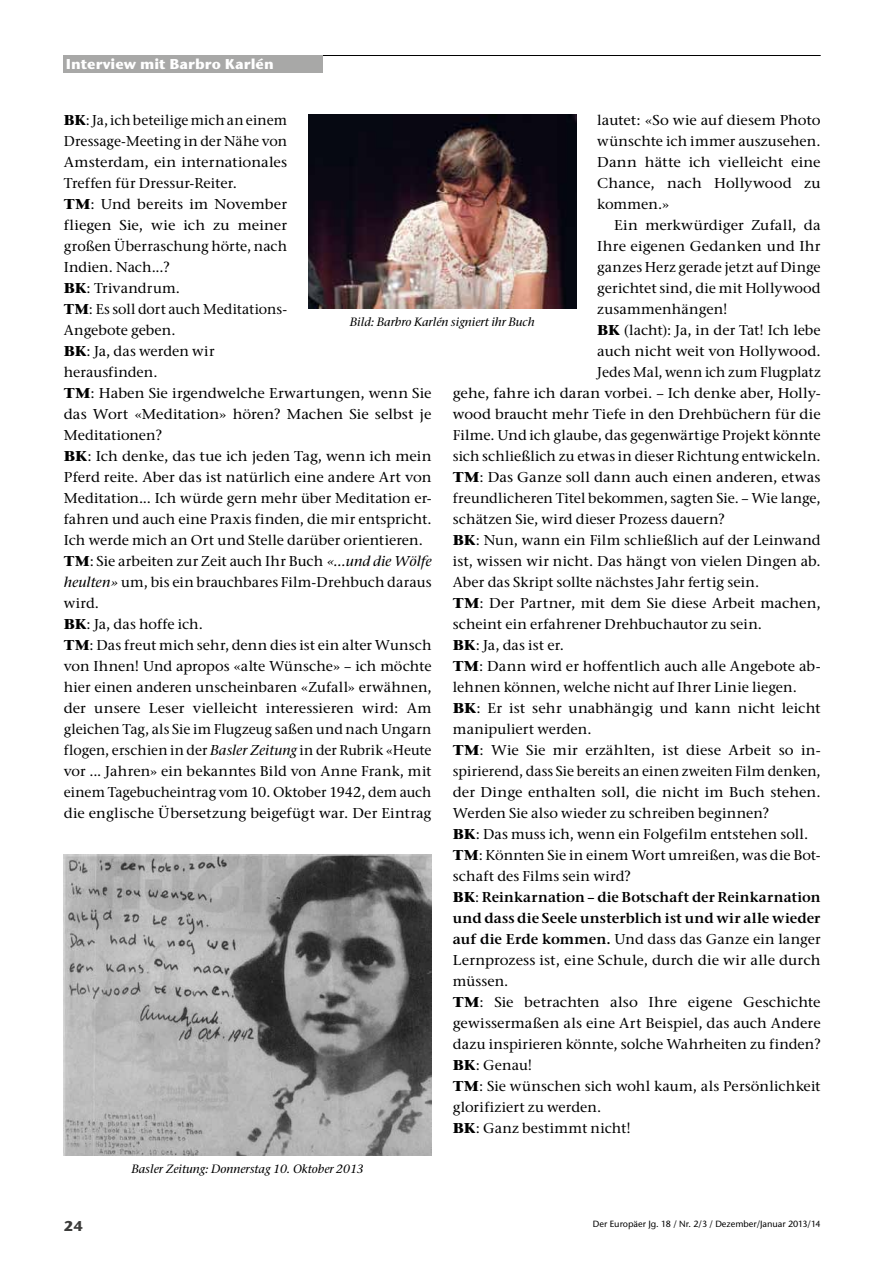
<style>
.page{position:relative;width:893px;height:1263px;background:#fff}
.page>*{position:absolute;margin:0;border:0;box-sizing:border-box;transform-origin:0 0}
.t1{font:500 14.25px/21px "Stone Ser ITC Std";letter-spacing:.005em;color:#000}
.t2{font:500 14.25px/21px "Stone Ser ITC Std";letter-spacing:.005em;color:#000;text-align:justify;scale:1.05 1}
.t3{font:500 14.25px "Stone Ser ITC Std";letter-spacing:.005em;color:#000;scale:1.04 1}
.t4{font:600 14.25px "Stone Ser ITC Std";letter-spacing:.01em;color:#000}
.t5{font:700 14.25px "Stone Sans ITC Std";color:#fff}
.t6{font:700 14.25px "Stone Sans ITC Std";color:#3c3c3b}
.t7{font:italic 500 12px "Stone Ser ITC Std";color:#000}
.t8{font:500 9px "Stone Sans ITC Std";color:#000}
.s1{font-weight:700}
.s2{font-style:italic}
.s3{font-weight:500}
.s4{font-weight:600}
</style>
<div class="page">
<hr style="left:64px;top:55px;width:757px;height:1px;background:#000">
<div style="left:64px;top:56px;width:259px;height:17px;background:#a8a8a7"></div>
<img style="left:308px;top:115px;width:268px;height:193px">
<img style="left:64px;top:855px;width:368px;height:301px">
<p class="t5" style="left:66px;top:55px;width:209px">Interview mit Barbro Karlén</p>
<p class="t1" style="left:64px;top:110px;width:369px"><span class="s1">BK</span>: Ja, ich beteilige mich an einem<br>Dressage-Meeting in der Nähe von<br>Amsterdam, ein internationales<br>Treffen für Dressur-Reiter.<br><span class="s1">TM</span>: Und bereits im November<br>fliegen Sie, wie ich zu meiner<br>großen Überraschung hörte, nach<br>Indien. Nach...?<br><span class="s1">BK</span>: Trivandrum.<br><span class="s1">TM</span>: Es soll dort auch Meditations-<br>Angebote geben.<br><span class="s1">BK</span>: Ja, das werden wir<br>herausfinden.<br><span class="s1">TM</span>: Haben Sie irgendwelche Erwartungen, wenn Sie das Wort «Meditation» hören? Machen Sie selbst je Meditationen?<br><span class="s1">BK</span>: Ich denke, das tue ich jeden Tag, wenn ich mein Pferd reite. Aber das ist natürlich eine andere Art von Meditation... Ich würde gern mehr über Meditation er&shy;fahren und auch eine Praxis finden, die mir entspricht.<br>Ich werde mich an Ort und Stelle darüber orientieren.<br><span class="s1">TM</span>: Sie arbeiten zur Zeit auch Ihr Buch <span class="s2">«...und die Wölfe heulten»</span> um, bis ein brauchbares Film-Drehbuch daraus wird.<br><span class="s1">BK</span>: Ja, das hoffe ich.<br><span class="s1">TM</span>: Das freut mich sehr, denn dies ist ein alter Wunsch von Ihnen! Und apropos «alte Wünsche» – ich möchte hier einen anderen unscheinbaren «Zufall» erwähnen, der unsere Leser vielleicht interessieren wird: Am gleichen Tag, als Sie im Flugzeug saßen und nach Ungarn flogen, erschien in der <span class="s2">Basler Zeitung</span> in der Rubrik «Heute vor ... Jahren» ein bekanntes Bild von Anne Frank, mit einem Tagebucheintrag vom 10. Oktober 1942, dem auch die englische Übersetzung beigefügt war. Der Eintrag</p>
<p class="t2" style="left:597px;top:110px;width:214px">lautet: «So wie auf diesem Photo wünschte ich immer auszusehen.<br>Dann hätte ich vielleicht eine Chance, nach Hollywood zu kommen.»</p>
<p class="t2" style="left:614px;top:215px;width:198px">Ein merkwürdiger Zufall, da</p>
<p class="t2" style="left:597px;top:236px;width:214px">Ihre eigenen Gedanken und Ihr</p>
<p class="t1" style="left:597px;top:257px;width:225px">ganzes Herz gerade jetzt auf Dinge</p>
<p class="t1" style="left:597px;top:278px;width:225px">gerichtet sind, die mit Hollywood</p>
<p class="t1" style="left:597px;top:299px;width:132px">zusammenhängen!</p>
<p class="t1" style="left:597px;top:320px;width:225px"><span class="s1">BK</span> (lacht): Ja, in der Tat! Ich lebe</p>
<p class="t2" style="left:597px;top:341px;width:214px">auch nicht weit von Hollywood.</p>
<p class="t1" style="left:597px;top:362px;width:225px">Jedes Mal, wenn ich zum Flugplatz</p>
<p class="t2" style="left:453px;top:383px;width:352px">gehe, fahre ich daran vorbei. – Ich denke aber, Holly-</p>
<p class="t3" style="left:453px;top:406px;width:355px">wood braucht mehr Tiefe in den Drehbüchern für die</p>
<p class="t1" style="left:453px;top:425px;width:369px">Filme. Und ich glaube, das gegenwärtige Projekt könnte</p>
<p class="t1" style="left:453px;top:446px;width:369px">sich schließlich zu etwas in dieser Richtung entwickeln.</p>
<p class="t2" style="left:453px;top:467px;width:352px"><span class="s1">TM</span>: Das Ganze soll dann auch einen anderen, etwas</p>
<p class="t1" style="left:453px;top:488px;width:369px">freundlicheren Titel bekommen, sagten Sie. – Wie lange,</p>
<p class="t1" style="left:453px;top:509px;width:274px">schätzen Sie, wird dieser Prozess dauern?</p>
<p class="t1" style="left:453px;top:530px;width:369px"><span class="s1">BK</span>: Nun, wann ein Film schließlich auf der Leinwand</p>
<p class="t1" style="left:453px;top:551px;width:369px">ist, wissen wir nicht. Das hängt von vielen Dingen ab.</p>
<p class="t1" style="left:453px;top:572px;width:308px">Aber das Skript sollte nächstes Jahr fertig sein.</p>
<p class="t2" style="left:453px;top:593px;width:352px"><span class="s1">TM</span>: Der Partner, mit dem Sie diese Arbeit machen,</p>
<p class="t1" style="left:453px;top:614px;width:311px">scheint ein erfahrener Drehbuchautor zu sein.</p>
<p class="t1" style="left:453px;top:635px;width:113px"><span class="s1">BK</span>: Ja, das ist er.</p>
<p class="t3" style="left:453px;top:658px;width:355px"><span class="s1">TM</span>: Dann wird er hoffentlich auch alle Angebote ab-</p>
<p class="t1" style="left:453px;top:677px;width:346px">lehnen können, welche nicht auf Ihrer Linie liegen.</p>
<p class="t2" style="left:453px;top:698px;width:352px"><span class="s1">BK</span>: Er ist sehr unabhängig und kann nicht leicht</p>
<p class="t1" style="left:453px;top:719px;width:140px">manipuliert werden.</p>
<p class="t2" style="left:453px;top:740px;width:352px"><span class="s1">TM</span>: Wie Sie mir erzählten, ist diese Arbeit so in-</p>
<p class="t1" style="left:453px;top:761px;width:369px">spirierend, dass Sie bereits an einen zweiten Film denken,</p>
<p class="t2" style="left:453px;top:782px;width:352px">der Dinge enthalten soll, die nicht im Buch stehen.</p>
<p class="t1" style="left:453px;top:803px;width:318px">Werden Sie also wieder zu schreiben beginnen?</p>
<p class="t1" style="left:453px;top:824px;width:357px"><span class="s1">BK</span>: Das muss ich, wenn ein Folgefilm entstehen soll.</p>
<p class="t1" style="left:453px;top:845px;width:369px"><span class="s1">TM</span>: Könnten Sie in einem Wort umreißen, was die Bot-</p>
<p class="t1" style="left:453px;top:866px;width:179px">schaft des Films sein wird?</p>
<p class="t4" style="left:453px;top:888px;width:369px"><span class="s1">BK</span><span class="s3">:</span> Reinkarnation – die Botschaft der Reinkarnation</p>
<p class="t4" style="left:453px;top:909px;width:369px">und dass die Seele unsterblich ist und wir alle wieder</p>
<p class="t1" style="left:453px;top:929px;width:369px"><span class="s4">auf die Erde kommen.</span> Und dass das Ganze ein langer</p>
<p class="t2" style="left:453px;top:950px;width:352px">Lernprozess ist, eine Schule, durch die wir alle durch</p>
<p class="t1" style="left:453px;top:971px;width:57px">müssen.</p>
<p class="t2" style="left:453px;top:992px;width:352px"><span class="s1">TM</span>: Sie betrachten also Ihre eigene Geschichte</p>
<p class="t3" style="left:453px;top:1015px;width:355px">gewissermaßen als eine Art Beispiel, das auch Andere</p>
<p class="t1" style="left:453px;top:1034px;width:369px">dazu inspirieren könnte, solche Wahrheiten zu finden?</p>
<p class="t1" style="left:453px;top:1055px;width:81px"><span class="s1">BK</span>: Genau!</p>
<p class="t1" style="left:453px;top:1076px;width:369px"><span class="s1">TM</span>: Sie wünschen sich wohl kaum, als Persönlichkeit</p>
<p class="t1" style="left:453px;top:1097px;width:150px">glorifiziert zu werden.</p>
<p class="t1" style="left:453px;top:1118px;width:180px"><span class="s1">BK</span>: Ganz bestimmt nicht!</p>
<p class="t7" style="left:350px;top:314px;width:186px">Bild: Barbro Karlén signiert ihr Buch</p>
<p class="t7" style="left:132px;top:1161px;width:234px">Basler Zeitung: Donnerstag 10. Oktober 2013</p>
<p class="t6" style="left:64px;top:1217px;width:21px">24</p>
<p class="t8" style="left:593px;top:1218px;width:229px">Der Europäer Jg. 18 / Nr. 2/3 / Dezember/Januar 2013/14</p>
</div>
